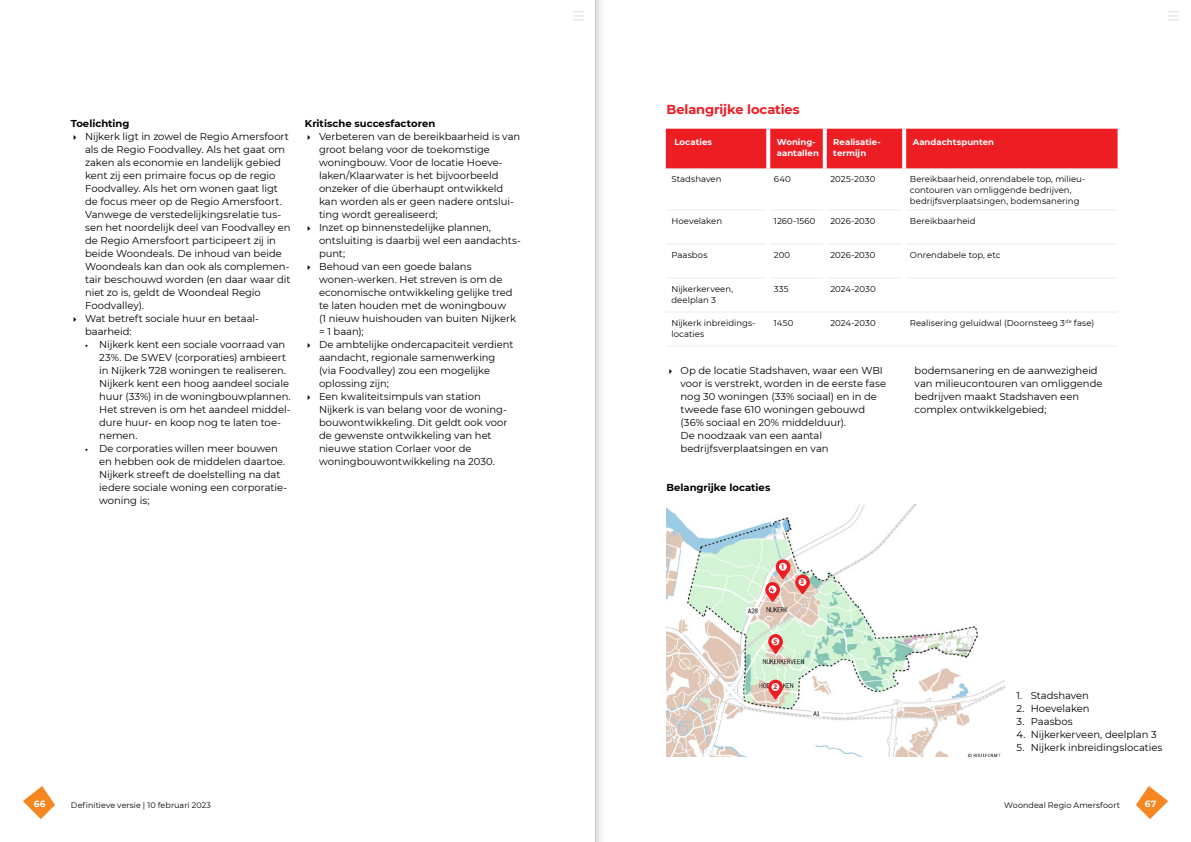
<style>
.page{position:relative;width:1191px;height:842px;background:#fff}
.page>*{position:absolute;margin:0;border:0;box-sizing:border-box;transform-origin:0 0}
.Kop_2_wel_in_inhoud{font:700 13px "Montserrat";letter-spacing:-.01em;color:#ed1d24}
.LIJST{font:10px/13px "Montserrat";letter-spacing:-.005em;color:#000}
.BODY{font:10px "Montserrat";letter-spacing:-.005em;color:#000}
.Kop_3_zw{font:700 10px "Montserrat";color:#000}
.t1{font:700 9px "Montserrat";color:#fff}
.Tabel_plat{font:8.5px/11px "Montserrat";letter-spacing:.005em;color:#000}
.Tabel_kop{font:700 8.5px/11px "Montserrat";letter-spacing:.005em;color:#fff}
.t2{font:8px "Montserrat";letter-spacing:.005em;color:#000}
.t3{font:700 6.5px "Montserrat";color:#ed1d24}
.s1{font-weight:700;font-size:8px}
</style>
<div class="page">
<svg style="left:1136px;top:786px;width:32px;height:33px"></svg>
<svg style="left:23px;top:786px;width:32px;height:33px"></svg>
<svg style="left:1168px;top:11px;width:10px;height:9px"></svg>
<svg style="left:573px;top:11px;width:10px;height:9px"></svg>
<img style="left:666px;top:504px;width:338px;height:253px">
<div style="left:666px;top:129px;width:451px;height:39px;background:#ed1d24"></div>
<svg style="left:766px;top:129px;width:4px;height:39px"></svg>
<svg style="left:822px;top:129px;width:4px;height:39px"></svg>
<svg style="left:902px;top:129px;width:4px;height:39px"></svg>
<hr style="left:666px;top:210px;width:100px;height:1px;background:#ecebea">
<hr style="left:770px;top:210px;width:52px;height:1px;background:#ecebea">
<hr style="left:826px;top:210px;width:76px;height:1px;background:#ecebea">
<hr style="left:906px;top:210px;width:211px;height:1px;background:#ecebea">
<hr style="left:666px;top:244px;width:100px;height:1px;background:#ecebea">
<hr style="left:770px;top:244px;width:52px;height:1px;background:#ecebea">
<hr style="left:826px;top:244px;width:76px;height:1px;background:#ecebea">
<hr style="left:906px;top:244px;width:211px;height:1px;background:#ecebea">
<hr style="left:666px;top:278px;width:100px;height:1px;background:#ecebea">
<hr style="left:770px;top:278px;width:52px;height:1px;background:#ecebea">
<hr style="left:826px;top:278px;width:76px;height:1px;background:#ecebea">
<hr style="left:906px;top:278px;width:211px;height:1px;background:#ecebea">
<svg style="left:1117px;top:129px;width:1px;height:39px"></svg>
<hr style="left:666px;top:312px;width:102px;height:1px;background:#ecebea">
<hr style="left:768px;top:312px;width:56px;height:1px;background:#ecebea">
<hr style="left:824px;top:312px;width:80px;height:1px;background:#ecebea">
<hr style="left:904px;top:312px;width:213px;height:1px;background:#ecebea">
<hr style="left:666px;top:346px;width:102px;height:1px;background:#ecebea">
<hr style="left:768px;top:346px;width:56px;height:1px;background:#ecebea">
<hr style="left:824px;top:346px;width:80px;height:1px;background:#ecebea">
<hr style="left:904px;top:346px;width:213px;height:1px;background:#ecebea">
<svg style="left:768px;top:680px;width:15px;height:19px"></svg>
<div style="left:771px;top:683px;width:8px;height:8px;background:#fff;border-radius:50%"></div>
<svg style="left:768px;top:634px;width:15px;height:19px"></svg>
<div style="left:771px;top:637px;width:8px;height:8px;background:#fff;border-radius:50%"></div>
<svg style="left:765px;top:559px;width:45px;height:42px"></svg>
<div style="left:768px;top:585px;width:8px;height:8px;background:#fff;border-radius:50%"></div>
<svg style="left:595px;top:0;width:6px;height:842px"></svg>
<p class="Kop_3_zw" style="left:71px;top:116px;width:60px">Toelichting</p>
<h3 class="LIJST" style="left:85px;top:130px;width:207px">Nijkerk ligt in zowel de Regio Amersfoort als de Regio Foodvalley. Als het gaat om zaken als economie en landelijk gebied kent zij een primaire focus op de regio Foodvalley. Als het om wonen gaat ligt de focus meer op de Regio Amersfoort.<br>Vanwege de verstedelijkingsrelatie tus&shy;sen het noordelijk deel van Foodvalley en de Regio Amersfoort participeert zij in beide Woondeals. De inhoud van beide Woondeals kan dan ook als complemen&shy;tair beschouwd worden (en daar waar dit niet zo is, geldt de Woondeal Regio Foodvalley).</h3>
<h3 class="LIJST" style="left:85px;top:312px;width:174px">Wat betreft sociale huur en betaal&shy;baarheid:</h3>
<p class="LIJST" style="left:99px;top:338px;width:193px;text-indent:-14px"><span class="s1">•</span> Nijkerk kent een sociale voorraad van 23%. De SWEV (corporaties) ambieert in Nijkerk 728 woningen te realiseren.<br>Nijkerk kent een hoog aandeel sociale huur (33%) in de woningbouwplannen.<br>Het streven is om het aandeel middel&shy;dure huur- en koop nog te laten toe&shy;nemen.</p>
<p class="LIJST" style="left:99px;top:442px;width:190px;text-indent:-14px"><span class="s1">•</span> De corporaties willen meer bouwen en hebben ook de middelen daartoe.<br>Nijkerk streeft de doelstelling na dat iedere sociale woning een corporatie&shy;woning is;</p>
<p class="Kop_3_zw" style="left:305px;top:116px;width:132px">Kritische succesfactoren</p>
<h3 class="LIJST" style="left:319px;top:130px;width:203px">Verbeteren van de bereikbaarheid is van groot belang voor de toekomstige woningbouw. Voor de locatie Hoeve&shy;laken/Klaarwater is het bijvoorbeeld onzeker of die überhaupt ontwikkeld kan worden als er geen nadere ontslui&shy;ting wordt gerealiseerd;</h3>
<h3 class="LIJST" style="left:319px;top:221px;width:203px">Inzet op binnenstedelijke plannen, ontsluiting is daarbij wel een aandachts&shy;punt;</h3>
<h3 class="LIJST" style="left:319px;top:260px;width:198px">Behoud van een goede balans wonen-werken. Het streven is om de economische ontwikkeling gelijke tred te laten houden met de woningbouw<br>(1 nieuw huishouden van buiten Nijkerk = 1 baan);</h3>
<h3 class="LIJST" style="left:319px;top:338px;width:196px">De ambtelijke ondercapaciteit verdient aandacht, regionale samenwerking (via Foodvalley) zou een mogelijke oplossing zijn;</h3>
<h3 class="LIJST" style="left:319px;top:390px;width:190px">Een kwaliteitsimpuls van station Nijkerk is van belang voor de woning&shy;bouwontwikkeling. Dit geldt ook voor de gewenste ontwikkeling van het nieuwe station Corlaer voor de woningbouwontwikkeling na 2030.</h3>
<p class="Kop_2_wel_in_inhoud" style="left:666px;top:100px;width:135px">Belangrijke locaties</p>
<p class="Tabel_kop" style="left:674px;top:136px;width:39px">Locaties</p>
<p class="Tabel_kop" style="left:776px;top:136px;width:44px">Woning&shy;aantallen</p>
<p class="Tabel_kop" style="left:833px;top:136px;width:48px">Realisatie&shy;termijn</p>
<p class="Tabel_kop" style="left:912px;top:136px;width:83px">Aandachtspunten</p>
<p class="Tabel_plat" style="left:671px;top:173px;width:52px">Stadshaven</p>
<p class="Tabel_plat" style="left:774px;top:173px;width:18px">640</p>
<p class="Tabel_plat" style="left:830px;top:173px;width:46px">2025-2030</p>
<p class="Tabel_plat" style="left:910px;top:173px;width:176px">Bereikbaarheid, onrendabele top, milieu&shy;contouren van omliggende bedrijven, bedrijfsverplaatsingen, bodemsanering</p>
<p class="Tabel_plat" style="left:671px;top:215px;width:52px">Hoevelaken</p>
<p class="Tabel_plat" style="left:774px;top:215px;width:43px">1260-1560</p>
<p class="Tabel_plat" style="left:830px;top:215px;width:46px">2026-2030</p>
<p class="Tabel_plat" style="left:910px;top:215px;width:67px">Bereikbaarheid</p>
<p class="Tabel_plat" style="left:671px;top:249px;width:38px">Paasbos</p>
<p class="Tabel_plat" style="left:774px;top:249px;width:18px">200</p>
<p class="Tabel_plat" style="left:830px;top:249px;width:46px">2026-2030</p>
<p class="Tabel_plat" style="left:910px;top:249px;width:92px">Onrendabele top, etc</p>
<p class="Tabel_plat" style="left:671px;top:283px;width:63px">Nijkerkerveen, deelplan 3</p>
<p class="Tabel_plat" style="left:774px;top:283px;width:16px">335</p>
<p class="Tabel_plat" style="left:830px;top:283px;width:47px">2024-2030</p>
<p class="Tabel_plat" style="left:671px;top:317px;width:85px">Nijkerk inbreidings&shy;locaties</p>
<p class="Tabel_plat" style="left:774px;top:317px;width:21px">1450</p>
<p class="Tabel_plat" style="left:830px;top:317px;width:47px">2024-2030</p>
<p class="Tabel_plat" style="left:910px;top:317px;width:186px">Realisering geluidwal (Doornsteeg 3<sup>de</sup> fase)</p>
<h3 class="LIJST" style="left:680px;top:364px;width:207px">Op de locatie Stadshaven, waar een WBI voor is verstrekt, worden in de eerste fase nog 30 woningen (33% sociaal) en in de tweede fase 610 woningen gebouwd (36% sociaal en 20% middelduur).<br>De noodzaak van een aantal bedrijfsverplaatsingen en van</h3>
<h3 class="LIJST" style="left:914px;top:364px;width:189px">bodemsanering en de aanwezigheid van milieucontouren van omliggende bedrijven maakt Stadshaven een complex ontwikkelgebied;</h3>
<p class="Kop_3_zw" style="left:666px;top:480px;width:105px">Belangrijke locaties</p>
<p class="t3" style="left:781px;top:563px;width:4px">1</p>
<p class="t3" style="left:770px;top:585px;width:6px">4</p>
<p class="t3" style="left:800px;top:578px;width:5px">3</p>
<p class="t3" style="left:773px;top:637px;width:5px">5</p>
<p class="t3" style="left:773px;top:683px;width:5px">2</p>
<p class="BODY" style="left:1016px;top:689px;width:74px">1. Stadshaven</p>
<p class="BODY" style="left:1016px;top:702px;width:75px">2. Hoevelaken</p>
<p class="BODY" style="left:1016px;top:715px;width:58px">3. Paasbos</p>
<p class="BODY" style="left:1016px;top:728px;width:142px">4. Nijkerkerveen, deelplan 3</p>
<p class="BODY" style="left:1016px;top:741px;width:147px">5. Nijkerk inbreidingslocaties</p>
<p class="t1" style="left:34px;top:797px;width:13px">66</p>
<p class="t2" style="left:71px;top:799px;width:142px">Definitieve versie | 10 februari 2023</p>
<p class="t2" style="left:1004px;top:799px;width:117px">Woondeal Regio Amersfoort</p>
<p class="t1" style="left:1145px;top:797px;width:13px">67</p>
</div>
